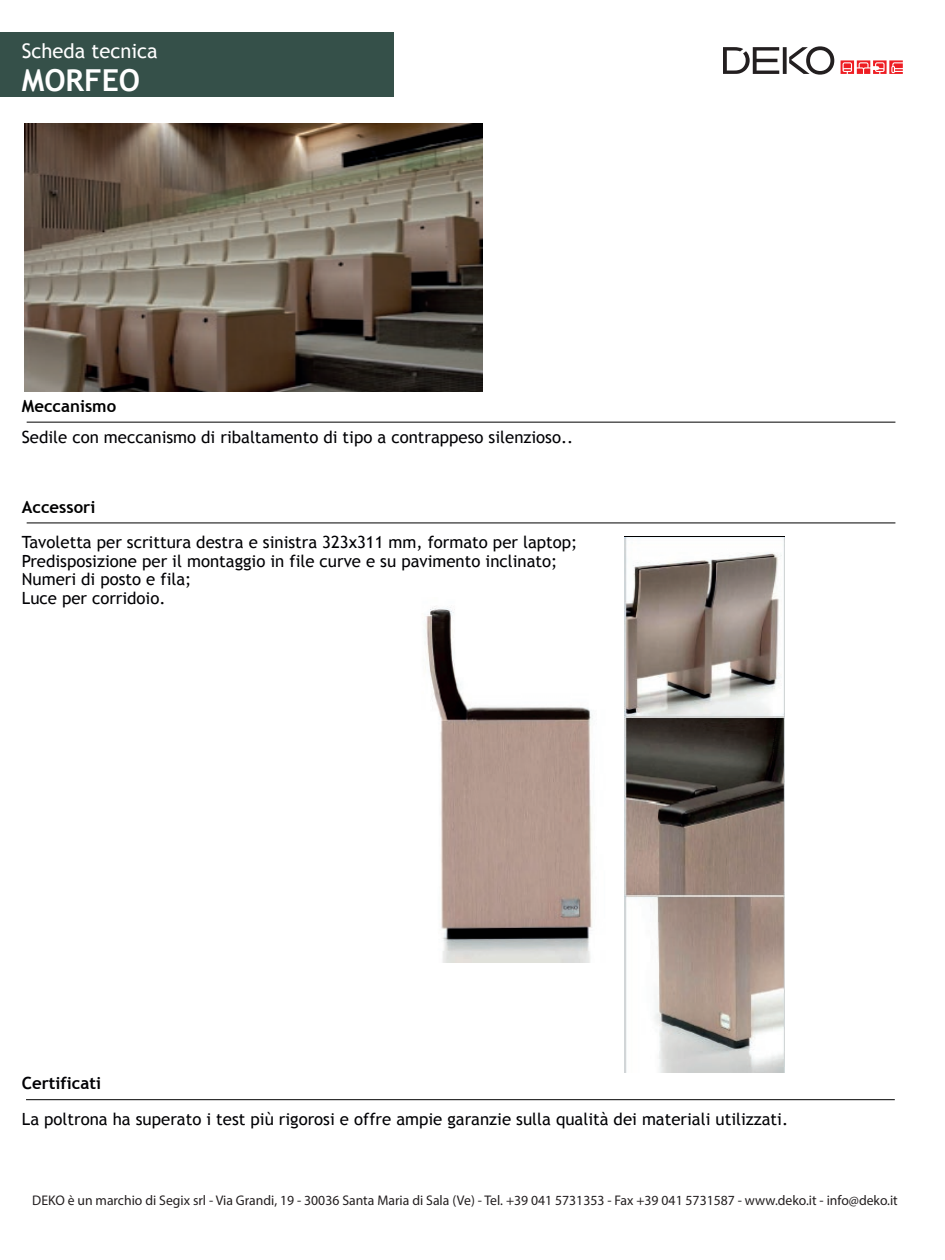
<style>
.page{position:relative;width:945px;height:1260px;background:#fff}
.page>*{position:absolute;margin:0;border:0;box-sizing:border-box;transform-origin:0 0}
.t1{font:700 30.28px "Trebuchet MS";color:#fff}
.t2{font:20.12px "Trebuchet MS";color:#fff}
.t3{font:16.8px/18.6px "Trebuchet MS";color:#010104}
.t4{font:700 16.8px "Trebuchet MS";color:#000001}
.t5{font:700 16.8px "Trebuchet MS";color:#010104}
.t6{font:14px "Myriad Pro";color:#231f20}
</style>
<div class="page">
<div style="left:0;top:33px;width:907px;height:64px;background:#355049"></div>
<hr style="left:27px;top:422px;width:868px;height:1px;background:#000001">
<hr style="left:27px;top:523px;width:868px;height:1px;background:#000001">
<hr style="left:26px;top:1099px;width:869px;height:1px;background:#000001">
<img style="left:25px;top:123px;width:457px;height:268px">
<img style="left:425px;top:598px;width:200px;height:365px">
<img style="left:625px;top:536px;width:160px;height:537px">
<div style="left:394px;top:22px;width:550px;height:80px;background:#fff"></div>
<svg style="left:841px;top:60px;width:62px;height:14px"></svg>
<svg style="left:723px;top:46px;width:111px;height:29px"></svg>
<p class="t2" style="left:22px;top:39px;width:137px">Scheda tecnica</p>
<h1 class="t1" style="left:22px;top:62px;width:120px">MORFEO</h1>
<p class="t4" style="left:22px;top:396px;width:96px">Meccanismo</p>
<p class="t3" style="left:22px;top:428px;width:553px">Sedile con meccanismo di ribaltamento di tipo a contrappeso silenzioso..</p>
<p class="t4" style="left:22px;top:497px;width:75px">Accessori</p>
<p class="t3" style="left:22px;top:533px;width:557px">Tavoletta per scrittura destra e sinistra 323x311 mm, formato per laptop; Predisposizione per il montaggio in file curve e su pavimento inclinato; Numeri di posto e fila;<br>Luce per corridoio.</p>
<p class="t5" style="left:22px;top:1073px;width:81px">Certificati</p>
<p class="t3" style="left:22px;top:1110px;width:768px">La poltrona ha superato i test più rigorosi e offre ampie garanzie sulla qualità dei materiali utilizzati.</p>
<p class="t6" style="left:32px;top:1191px;width:867px">DEKO è un marchio di Segix srl - Via Grandi, 19 - 30036 Santa Maria di Sala (Ve) - Tel. +39 041 5731353 - Fax +39 041 5731587 - www.deko.it - info@deko.it</p>
</div>
